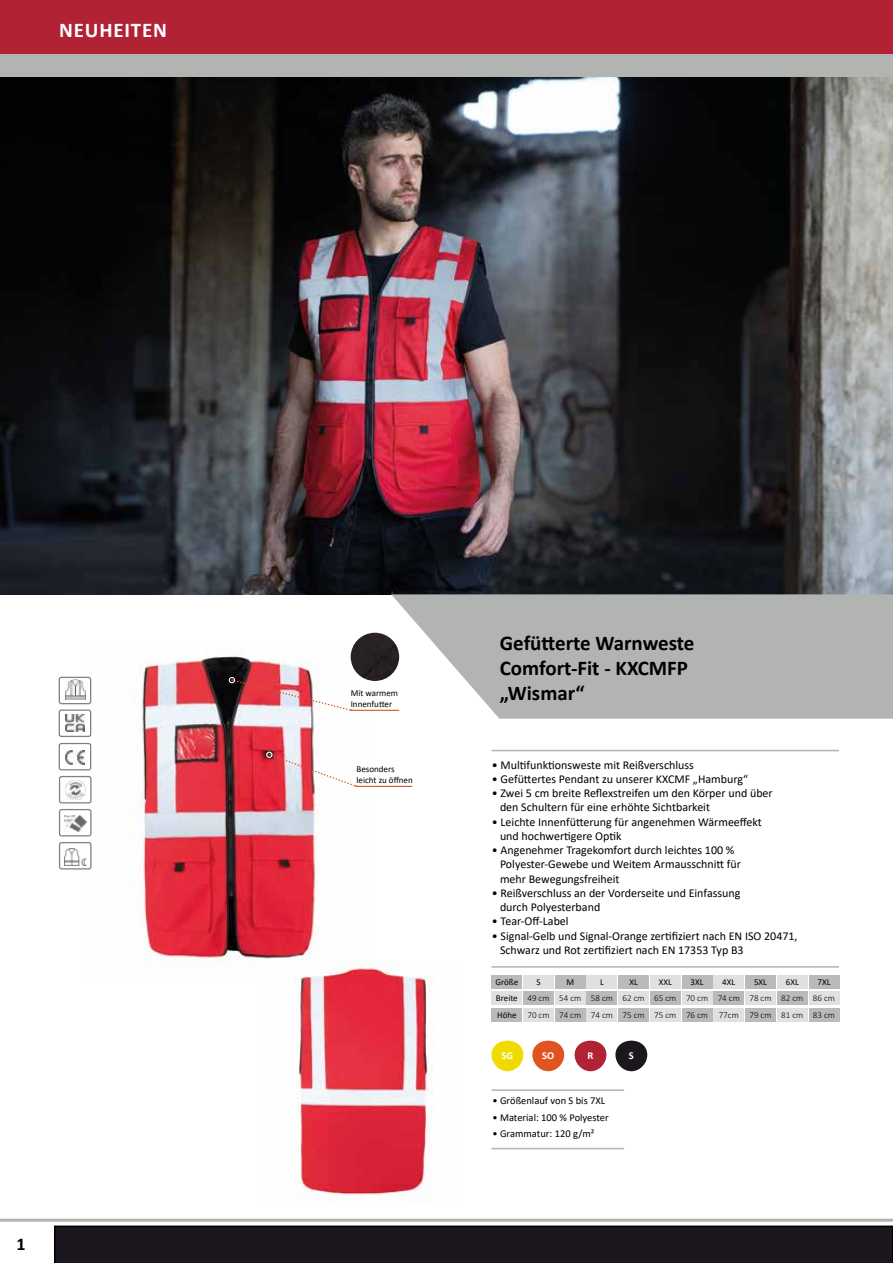
<style>
.page{position:relative;width:893px;height:1263px;background:#fff}
.page>*{position:absolute;margin:0;border:0;box-sizing:border-box;transform-origin:0 0}
.t1{font:700 21px/25.2px "Calibri";color:#000}
.t2{font:700 21px "Calibri";letter-spacing:.04em;color:#fff}
.t3{font:700 18px "Calibri";color:#000}
.t4{font:12px/14.2px "Calibri";color:#000}
.t5{font:10.5px "Calibri";color:#000}
.t6{font:700 10.5px "Calibri";color:#fff}
.t7{font:9px/16.2px "Calibri";color:#000;text-align:justify}
.t8{font:300 9px/16.2px "Calibri";color:#000}
</style>
<div class="page">
<img style="left:80px;top:643px;width:294px;height:327px">
<div style="left:0;top:53px;width:893px;height:25px;background:#b2b4b2"></div>
<div style="left:0;top:0;width:893px;height:54px;background:#b12334"></div>
<div style="left:54px;top:1225px;width:839px;height:38px;background:#1c171e"></div>
<img style="left:0;top:78px;width:893px;height:516px">
<img style="left:262px;top:961px;width:172px;height:240px">
<svg style="left:491px;top:1041px;width:32px;height:30px"></svg>
<svg style="left:532px;top:1041px;width:32px;height:30px"></svg>
<hr style="left:0;top:1219px;width:893px;height:3px;background:#b2b4b2">
<div style="left:60px;top:776px;width:31px;height:27px;background:#fff;border-radius:2px"></div>
<img style="left:65px;top:780px;width:20px;height:20px">
<div style="left:59px;top:776px;width:33px;height:27px;border:1px solid #7f8184;border-radius:2px"></div>
<div style="left:59px;top:743px;width:32px;height:27px;background:#fff;border-radius:2px"></div>
<img style="left:65px;top:750px;width:19px;height:14px">
<div style="left:59px;top:743px;width:32px;height:27px;border:1px solid #7f8184;border-radius:2px"></div>
<div style="left:59px;top:677px;width:32px;height:27px;background:#fff;border-radius:2px"></div>
<img style="left:65px;top:680px;width:20px;height:19px">
<div style="left:59px;top:677px;width:32px;height:27px;border:1px solid #7f8184;border-radius:2px"></div>
<div style="left:59px;top:710px;width:32px;height:26px;background:#fff;border-radius:2px"></div>
<img style="left:65px;top:714px;width:19px;height:17px">
<div style="left:59px;top:709px;width:32px;height:28px;border:1px solid #7f8184;border-radius:2px"></div>
<div style="left:492px;top:975px;width:30px;height:14px;background:#bababa"></div>
<div style="left:492px;top:991px;width:30px;height:14px;background:#e0e0e0"></div>
<hr style="left:491px;top:1089px;width:133px;height:2px;background:#b2b4b2">
<hr style="left:491px;top:1148px;width:133px;height:1px;background:#b2b4b2">
<div style="left:491px;top:1008px;width:31px;height:13px;background:#bababa"></div>
<div style="left:523px;top:991px;width:31px;height:14px;background:#bababa"></div>
<div style="left:523px;top:1008px;width:31px;height:13px;background:#e0e0e0"></div>
<div style="left:523px;top:975px;width:31px;height:14px;background:#e0e0e0"></div>
<div style="left:555px;top:975px;width:30px;height:14px;background:#bababa"></div>
<div style="left:555px;top:991px;width:30px;height:14px;background:#e0e0e0"></div>
<div style="left:555px;top:1008px;width:30px;height:13px;background:#bababa"></div>
<div style="left:587px;top:991px;width:30px;height:14px;background:#bababa"></div>
<div style="left:587px;top:1008px;width:30px;height:13px;background:#e0e0e0"></div>
<div style="left:587px;top:975px;width:30px;height:14px;background:#e0e0e0"></div>
<div style="left:618px;top:975px;width:31px;height:14px;background:#bababa"></div>
<div style="left:618px;top:991px;width:31px;height:14px;background:#e0e0e0"></div>
<div style="left:618px;top:1008px;width:31px;height:13px;background:#bababa"></div>
<div style="left:650px;top:991px;width:31px;height:14px;background:#bababa"></div>
<div style="left:650px;top:1008px;width:31px;height:13px;background:#e0e0e0"></div>
<div style="left:650px;top:975px;width:31px;height:14px;background:#e0e0e0"></div>
<div style="left:682px;top:975px;width:30px;height:14px;background:#bababa"></div>
<div style="left:682px;top:991px;width:30px;height:14px;background:#e0e0e0"></div>
<div style="left:682px;top:1008px;width:30px;height:13px;background:#bababa"></div>
<div style="left:713px;top:991px;width:31px;height:14px;background:#bababa"></div>
<div style="left:713px;top:1008px;width:31px;height:13px;background:#e0e0e0"></div>
<div style="left:713px;top:975px;width:31px;height:14px;background:#e0e0e0"></div>
<div style="left:745px;top:975px;width:31px;height:14px;background:#bababa"></div>
<div style="left:745px;top:991px;width:31px;height:14px;background:#e0e0e0"></div>
<div style="left:745px;top:1008px;width:31px;height:13px;background:#bababa"></div>
<hr style="left:491px;top:750px;width:348px;height:1px;background:#b2b4b2">
<hr style="left:491px;top:966px;width:348px;height:2px;background:#b2b4b2">
<svg style="left:391px;top:594px;width:502px;height:125px;background:#b9bbb9"></svg>
<hr style="left:350px;top:710px;width:49px;height:1px;background:#df5420">
<div style="left:777px;top:991px;width:31px;height:14px;background:#bababa"></div>
<div style="left:777px;top:1008px;width:31px;height:13px;background:#e0e0e0"></div>
<div style="left:777px;top:975px;width:31px;height:14px;background:#e0e0e0"></div>
<div style="left:809px;top:975px;width:30px;height:14px;background:#bababa"></div>
<div style="left:809px;top:991px;width:30px;height:14px;background:#e0e0e0"></div>
<div style="left:809px;top:1008px;width:30px;height:13px;background:#bababa"></div>
<div style="left:60px;top:809px;width:31px;height:27px;background:#fff;border-radius:2px"></div>
<img style="left:64px;top:815px;width:22px;height:17px">
<div style="left:59px;top:809px;width:33px;height:27px;border:1px solid #7f8184;border-radius:2px"></div>
<svg style="left:575px;top:1041px;width:31px;height:30px"></svg>
<svg style="left:615px;top:1041px;width:32px;height:30px"></svg>
<div style="left:60px;top:843px;width:31px;height:26px;background:#fff;border-radius:2px"></div>
<img style="left:64px;top:848px;width:22px;height:17px">
<div style="left:59px;top:842px;width:33px;height:27px;border:1px solid #7f8184;border-radius:2px"></div>
<hr style="left:357px;top:786px;width:55px;height:1px;background:#df5420">
<div style="left:351px;top:633px;width:48px;height:48px;background:#262123;border-radius:24px"></div>
<svg style="left:266px;top:752px;width:90px;height:35px"></svg>
<img style="left:229px;top:677px;width:122px;height:34px">
<h1 class="t2" style="left:59px;top:15px;width:109px">NEUHEITEN</h1>
<h2 class="t3" style="left:17px;top:1231px;width:11px">1</h2>
<h1 class="t1" style="left:500px;top:630px;width:196px">Gefütterte Warnweste<br>Comfort-Fit - KXCMFP</h1>
<p class="t7" style="left:351px;top:685px;width:49px">Mit warmem</p>
<h1 class="t1" style="left:500px;top:680px;width:86px">„Wismar“</h1>
<p class="t7" style="left:351px;top:695px;width:43px">Innenfutter</p>
<p class="t7" style="left:357px;top:763px;width:58px;line-height:10.8px">Besonders leicht zu öffnen</p>
<p class="t4" style="left:492px;top:757px;width:203px">• Multifunktionsweste mit Reißverschluss</p>
<p class="t4" style="left:492px;top:771px;width:258px">• Gefüttertes Pendant zu unserer KXCMF „Hamburg“</p>
<p class="t4" style="left:500px;top:786px;width:274px;text-indent:-8px">• Zwei 5 cm breite Reflexstreifen um den Körper und über den Schultern für eine erhöhte Sichtbarkeit</p>
<p class="t4" style="left:500px;top:814px;width:263px;text-indent:-8px">• Leichte Innenfütterung für angenehmen Wärmeeffekt und hochwertigere Optik</p>
<p class="t4" style="left:500px;top:843px;width:242px;text-indent:-8px">• Angenehmer Tragekomfort durch leichtes 100 %<br>Polyester-Gewebe und Weitem Armausschnitt für mehr Bewegungsfreiheit</p>
<p class="t4" style="left:500px;top:885px;width:242px;text-indent:-8px">• Reißverschluss an der Vorderseite und Einfassung durch Polyesterband</p>
<p class="t4" style="left:492px;top:914px;width:78px">• Tear-Off-Label</p>
<p class="t4" style="left:500px;top:928px;width:299px;text-indent:-8px">• Signal-Gelb und Signal-Orange zertifiziert nach EN ISO 20471,<br>Schwarz und Rot zertifiziert nach EN 17353 Typ B3</p>
<p class="t7" style="left:495px;top:974px;width:24px">Größe Breite Höhe</p>
<p class="t7" style="left:536px;top:974px;width:6px">S</p>
<p class="t7" style="left:566px;top:974px;width:9px">M</p>
<p class="t8" style="left:559px;top:990px;width:24px">54 cm<br>74 cm</p>
<p class="t8" style="left:591px;top:990px;width:24px">58 cm<br>74 cm</p>
<p class="t7" style="left:659px;top:974px;width:15px">XXL</p>
<p class="t7" style="left:690px;top:974px;width:15px">3XL</p>
<p class="t8" style="left:686px;top:990px;width:24px">70 cm<br>76 cm</p>
<p class="t8" style="left:718px;top:990px;width:24px">74 cm<br>77cm</p>
<p class="t7" style="left:600px;top:974px;width:5px">L</p>
<p class="t7" style="left:629px;top:974px;width:10px">XL</p>
<p class="t8" style="left:623px;top:990px;width:24px">62 cm<br>75 cm</p>
<p class="t8" style="left:654px;top:990px;width:24px">65 cm<br>75 cm</p>
<p class="t7" style="left:722px;top:974px;width:15px">4XL</p>
<p class="t7" style="left:754px;top:974px;width:15px">5XL</p>
<p class="t8" style="left:749px;top:990px;width:24px">78 cm<br>79 cm</p>
<p class="t8" style="left:527px;top:990px;width:24px">49 cm<br>70 cm</p>
<p class="t7" style="left:786px;top:974px;width:15px">6XL</p>
<p class="t7" style="left:817px;top:974px;width:15px">7XL</p>
<p class="t8" style="left:813px;top:990px;width:24px">86 cm<br>83 cm</p>
<p class="t8" style="left:781px;top:990px;width:24px">82 cm<br>81 cm</p>
<p class="t6" style="left:502px;top:1048px;width:13px">SG</p>
<p class="t6" style="left:542px;top:1048px;width:14px">SO</p>
<p class="t6" style="left:588px;top:1048px;width:7px">R</p>
<p class="t6" style="left:629px;top:1048px;width:6px">S</p>
<p class="t5" style="left:492px;top:1093px;width:114px">• Größenlauf von S bis 7XL</p>
<p class="t5" style="left:492px;top:1110px;width:118px">• Material: 100 % Polyester</p>
<p class="t5" style="left:492px;top:1126px;width:103px">• Grammatur: 120 g/m²</p>
</div>
